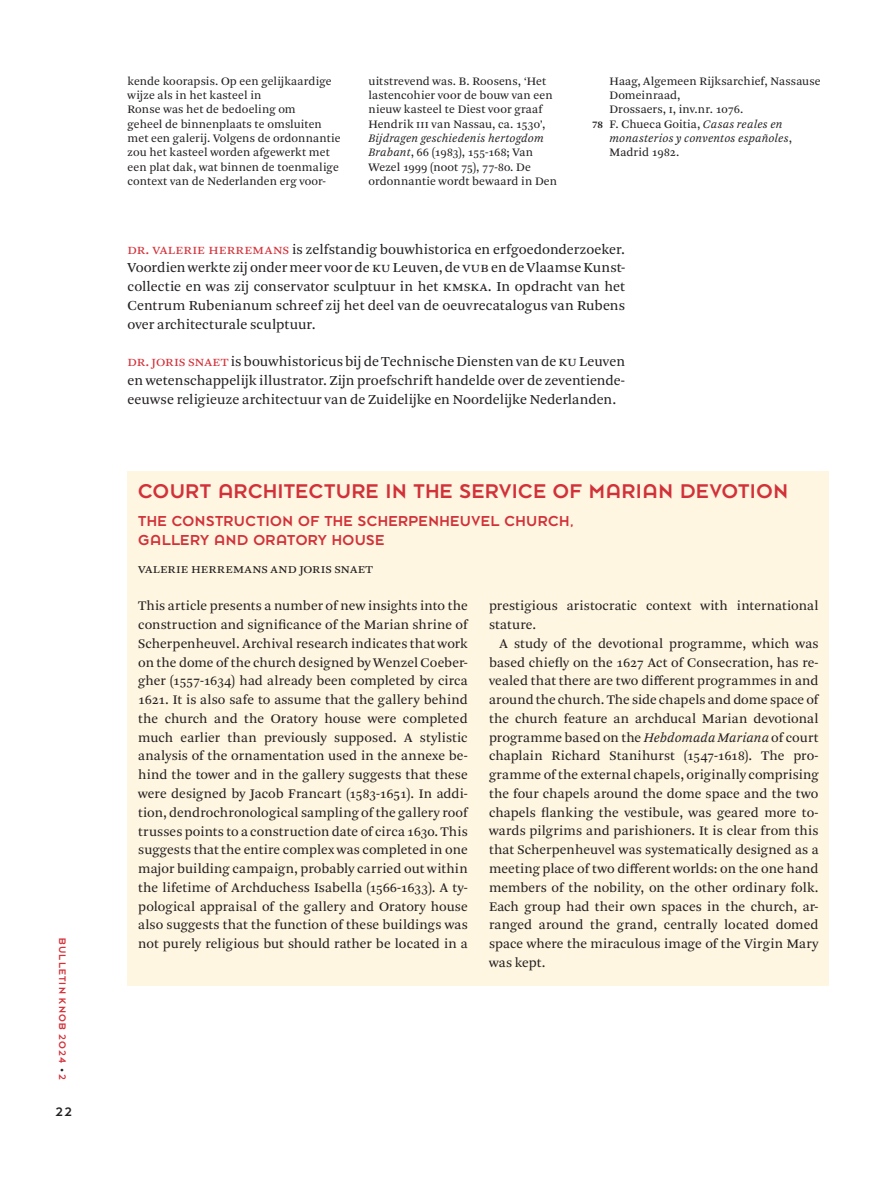
<style>
.page{position:relative;width:893px;height:1191px;background:#fff}
.page>*{position:absolute;margin:0;border:0;box-sizing:border-box;transform-origin:0 0}
.t1{font:21.9px "Dessau Pro";letter-spacing:.03em;color:#d23139}
.t2{font:15.9px/18.8px "Dessau Pro";letter-spacing:.035em;color:#d23139}
.t3{font:14.4px/18.8px "Arnhem Pro Blond";color:#231f20;text-align:justify}
.t4{font:13.8px/18.8px "Arnhem Pro Blond";letter-spacing:.005em;color:#231f20;text-align:justify}
.t5{font:13.8px "Arnhem Pro Blond";letter-spacing:.075em;color:#231f20}
.t6{font:13.5px "Dessau Pro";color:#231f20}
.t7{font:12px/14.4px "Arnhem Pro Blond";letter-spacing:.01em;color:#231f20}
.t8{font:italic 12px "Arnhem Pro Blond";letter-spacing:.015em;color:#231f20}
.t9{font:10.5px "Dessau Pro";letter-spacing:.11em;color:#d23139}
.s1{font-size:8.25px;color:#231f20}
.s2{font-style:italic}
.s3{font-family:"Arnhem Pro";font-weight:700;font-size:10.5px}
.s4{font-style:normal}
.s5{color:#d23139}
</style>
<div class="page">
<div style="left:128px;top:471px;width:701px;height:514px;background:#fef6e1"></div>
<p class="t9" style="left:68px;top:938px;width:143px;rotate:90deg">BULLETIN KNOB 2024 <span class="s1">•</span> 2</p>
<p class="t6" style="left:56px;top:1105px;width:18px">22</p>
<p class="t7" style="left:128px;top:74px;width:215px">kende koorapsis. Op een gelijkaardige wijze als in het kasteel in<br>Ronse was het de bedoeling om<br>geheel de binnenplaats te omsluiten met een galerij. Volgens de ordonnantie zou het kasteel worden afgewerkt met een plat dak, wat binnen de toenmalige context van de Nederlanden erg voor-</p>
<p class="t7" style="left:368px;top:74px;width:186px">uitstrevend was. B. Roosens, ‘Het lastencohier voor de bouw van een nieuw kasteel te Diest voor graaf Hendrik III van Nassau, ca. 1530’,</p>
<p class="t7" style="left:368px;top:131px;width:190px"><span class="s2">Bijdragen geschiedenis hertogdom Brabant</span>, 66 (1983), 155-168; Van Wezel 1999 (noot 75), 77-80. De ordonnantie wordt bewaard in Den</p>
<p class="t7" style="left:609px;top:74px;width:213px">Haag, Algemeen Rijksarchief, Nassause</p>
<p class="t7" style="left:609px;top:88px;width:72px">Domeinraad,</p>
<p class="t7" style="left:609px;top:102px;width:135px">Drossaers, I, inv.nr. 1076.</p>
<p class="t7" style="left:592px;top:117px;width:192px"><span class="s3">78</span> F. Chueca Goitia, <span class="s2">Casas reales en</span></p>
<p class="t8" style="left:609px;top:130px;width:184px">monasterios y conventos españoles<span class="s4">,</span></p>
<p class="t7" style="left:609px;top:145px;width:71px">Madrid 1982.</p>
<p class="t3" style="left:128px;top:240px;width:499px"><span class="s5">Dr. Valerie Herremans</span> is zelfstandig bouwhistorica en erfgoedonderzoeker.<br>Voordien werkte zij onder meer voor de KU Leuven, de VUB en de Vlaamse Kunst&shy;collectie en was zij conservator sculptuur in het KMSKA. In opdracht van het Centrum Rubenianum schreef zij het deel van de oeuvrecatalogus van Rubens over architecturale sculptuur.</p>
<p class="t3" style="left:128px;top:352px;width:499px"><span class="s5">Dr. Joris Snaet</span> is bouwhistoricus bij de Technische Diensten van de KU Leuven en wetenschappelijk illustrator. Zijn proefschrift handelde over de zeventiende&shy;eeuwse religieuze architectuur van de Zuidelijke en Noordelijke Nederlanden.</p>
<h1 class="t1" style="left:138px;top:479px;width:651px">COURT ARCHITECTURE IN THE SERVICE OF MARIAN DEVOTION</h1>
<p class="t2" style="left:138px;top:511px;width:437px">THE CONSTRUCTION OF THE SCHERPENHEUVEL CHURCH,<br>GALLERY AND ORATORY HOUSE</p>
<p class="t5" style="left:138px;top:559px;width:234px">Valerie Herremans and Joris Snaet</p>
<p class="t4" style="left:489px;top:597px;width:331px">prestigious aristocratic context with international stature.</p>
<p class="t4" style="left:489px;top:634px;width:331px;text-indent:11px">A study of the devotional programme, which was based chiefly on the 1627 Act of Consecration, has re&shy;vealed that there are two different programmes in and around the church. The side chapels and dome space of the church feature an archducal Marian devotional programme based on the <span class="s2">Hebdomada Mariana</span> of court chaplain Richard Stanihurst (1547-1618). The pro&shy;gramme of the external chapels, originally comprising the four chapels around the dome space and the two chapels flanking the vestibule, was geared more to&shy;wards pilgrims and parishioners. It is clear from this that Scherpenheuvel was systematically designed as a meeting place of two different worlds: on the one hand members of the nobility, on the other ordinary folk.<br>Each group had their own spaces in the church, ar&shy;ranged around the grand, centrally located domed space where the miraculous image of the Virgin Mary was kept.</p>
<p class="t4" style="left:138px;top:597px;width:331px">This article presents a number of new insights into the construction and significance of the Marian shrine of Scherpenheuvel. Archival research indicates that work on the dome of the church designed by Wenzel Coeber&shy;gher (1557-1634) had already been completed by circa 1621. It is also safe to assume that the gallery behind the church and the Oratory house were completed much earlier than previously supposed. A stylistic analysis of the ornamentation used in the annexe be&shy;hind the tower and in the gallery suggests that these were designed by Jacob Francart (1583-1651). In addi&shy;tion, dendrochronological sampling of the gallery roof trusses points to a construction date of circa 1630. This suggests that the entire complex was completed in one major building campaign, probably carried out within the lifetime of Archduchess Isabella (1566-1633). A ty&shy;pological appraisal of the gallery and Oratory house also suggests that the function of these buildings was not purely religious but should rather be located in a</p>
</div>
